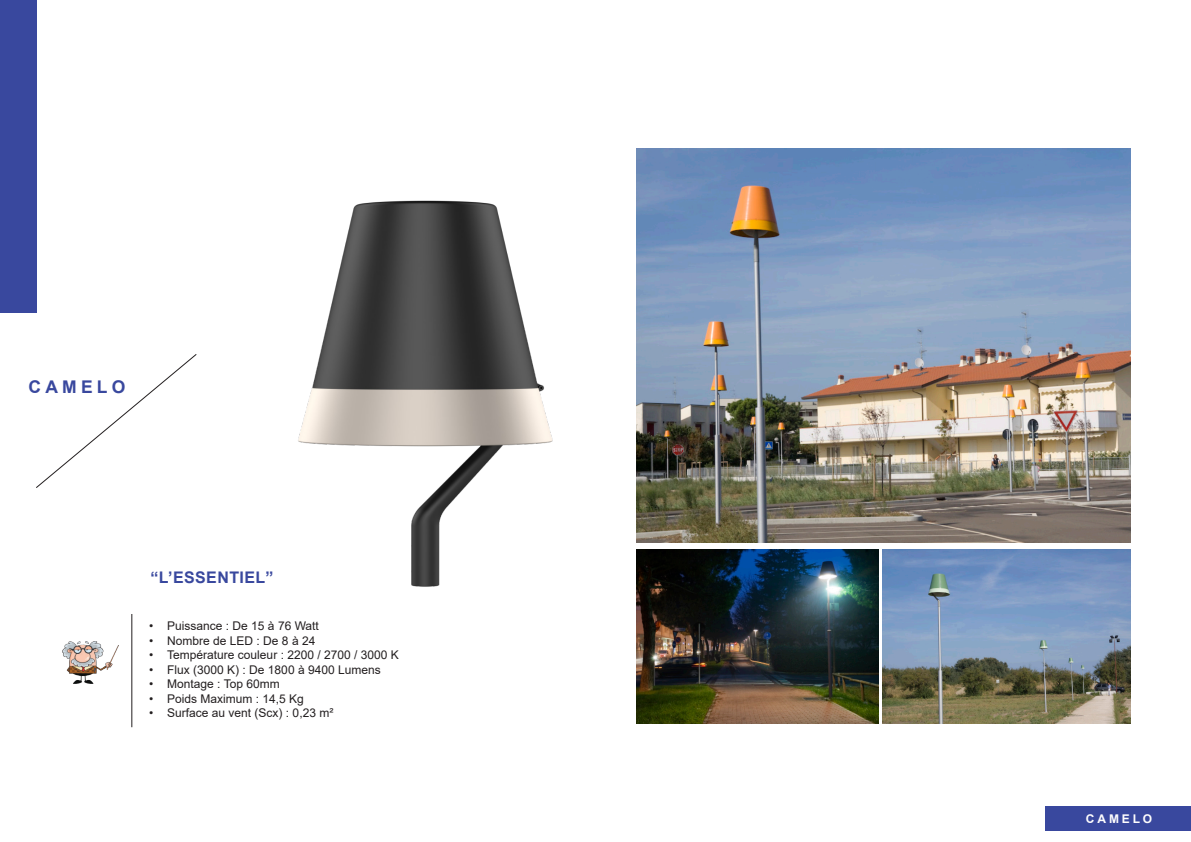
<style>
.page{position:relative;width:1191px;height:842px;background:#fff}
.page>*{position:absolute;margin:0;border:0;box-sizing:border-box;transform-origin:0 0}
.t1{font:700 17.5px "Arial";letter-spacing:.24em;color:#39489e}
.t2{font:700 16px "Arial";letter-spacing:.025em;color:#39489e}
.t3{font:12px "Arial";color:#231f20}
.t4{font:700 12px "Arial";letter-spacing:.24em;color:#fdfcfd}
</style>
<div class="page">
<svg style="left:36px;top:354px;width:161px;height:134px"></svg>
<div style="left:0;top:0;width:37px;height:312px;background:#39489e"></div>
<hr style="left:131px;top:614px;width:1px;height:113px;background:#231f20">
<img style="left:63px;top:641px;width:56px;height:43px">
<img style="left:298px;top:200px;width:255px;height:387px">
<img style="left:882px;top:549px;width:248px;height:175px">
<img style="left:636px;top:148px;width:494px;height:394px">
<img style="left:636px;top:549px;width:242px;height:175px">
<div style="left:1045px;top:806px;width:146px;height:25px;background:#39489e"></div>
<h1 class="t1" style="left:29px;top:381px;width:98px">CAMELO</h1>
<h2 class="t2" style="left:150px;top:572px;width:125px">“L’ESSENTIEL”</h2>
<p class="t3" style="left:149px;top:622px;width:171px">• Puissance : De 15 à 76 Watt</p>
<p class="t3" style="left:149px;top:636px;width:168px">• Nombre de LED : De 8 à 24</p>
<p class="t3" style="left:149px;top:650px;width:251px">• Température couleur : 2200 / 2700 / 3000 K</p>
<p class="t3" style="left:149px;top:665px;width:233px">• Flux (3000 K) : De 1800 à 9400 Lumens</p>
<p class="t3" style="left:149px;top:679px;width:132px">• Montage : Top 60mm</p>
<p class="t3" style="left:149px;top:694px;width:156px">• Poids Maximum : 14,5 Kg</p>
<p class="t3" style="left:149px;top:708px;width:186px">• Surface au vent (Scx) : 0,23 m²</p>
<p class="t4" style="left:1085px;top:814px;width:68px">CAMELO</p>
</div>
